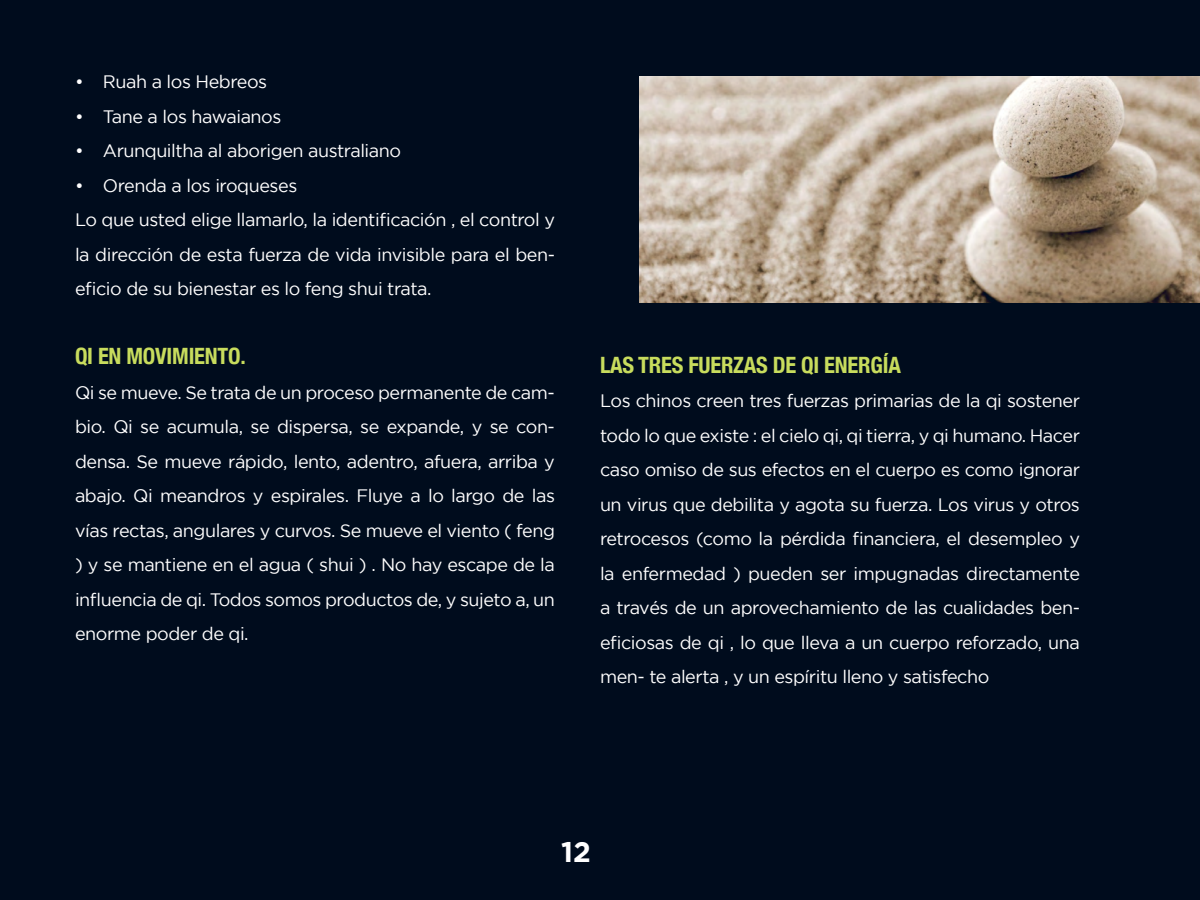
<style>
.page{position:relative;width:1200px;height:900px;background:#000c1d}
.page>*{position:absolute;margin:0;border:0;box-sizing:border-box;transform-origin:0 0}
.t1{font:700 28.5px "Gotham";color:#fff}
.t2{font:700 condensed 22.5px "Helvetica Neue";letter-spacing:-.01em;color:#c8dc5d}
.t3{font:18px/34.5px "Gotham";letter-spacing:-.025em;color:#fff;text-align:justify}
</style>
<div class="page">
<img style="left:639px;top:76px;width:561px;height:227px">
<p class="t3" style="left:75px;top:64px;width:194px">• Ruah a los Hebreos</p>
<p class="t3" style="left:75px;top:99px;width:208px">• Tane a los hawaianos</p>
<p class="t3" style="left:75px;top:133px;width:328px">• Arunquiltha al aborigen australiano</p>
<p class="t3" style="left:75px;top:168px;width:482px;text-align:left">• Orenda a los iroqueses<br>Lo que usted elige llamarlo, la identificación , el control y la dirección de esta fuerza de vida invisible para el ben&shy;eficio de su bienestar es lo feng shui trata.</p>
<p class="t2" style="left:75px;top:337px;width:172px">QI EN MOVIMIENTO.</p>
<p class="t3" style="left:75px;top:375px;width:482px">Qi se mueve. Se trata de un proceso permanente de cam&shy;bio. Qi se acumula, se dispersa, se expande, y se con&shy;densa. Se mueve rápido, lento, adentro, afuera, arriba y abajo. Qi meandros y espirales. Fluye a lo largo de las vías rectas, angulares y curvos. Se mueve el viento ( feng ) y se mantiene en el agua ( shui ) . No hay escape de la influencia de qi. Todos somos productos de, y sujeto a, un enorme poder de qi.</p>
<p class="t2" style="left:600px;top:346px;width:302px">LAS TRES FUERZAS DE QI ENERGÍA</p>
<p class="t3" style="left:600px;top:383px;width:482px">Los chinos creen tres fuerzas primarias de la qi sostener todo lo que existe : el cielo qi, qi tierra, y qi humano. Hacer caso omiso de sus efectos en el cuerpo es como ignorar un virus que debilita y agota su fuerza. Los virus y otros retrocesos (como la pérdida financiera, el desempleo y la enfermedad ) pueden ser impugnadas directamente a través de un aprovechamiento de las cualidades ben&shy;eficiosas de qi , lo que lleva a un cuerpo reforzado, una men- te alerta , y un espíritu lleno y satisfecho</p>
<h1 class="t1" style="left:561px;top:836px;width:31px">12</h1>
</div>
